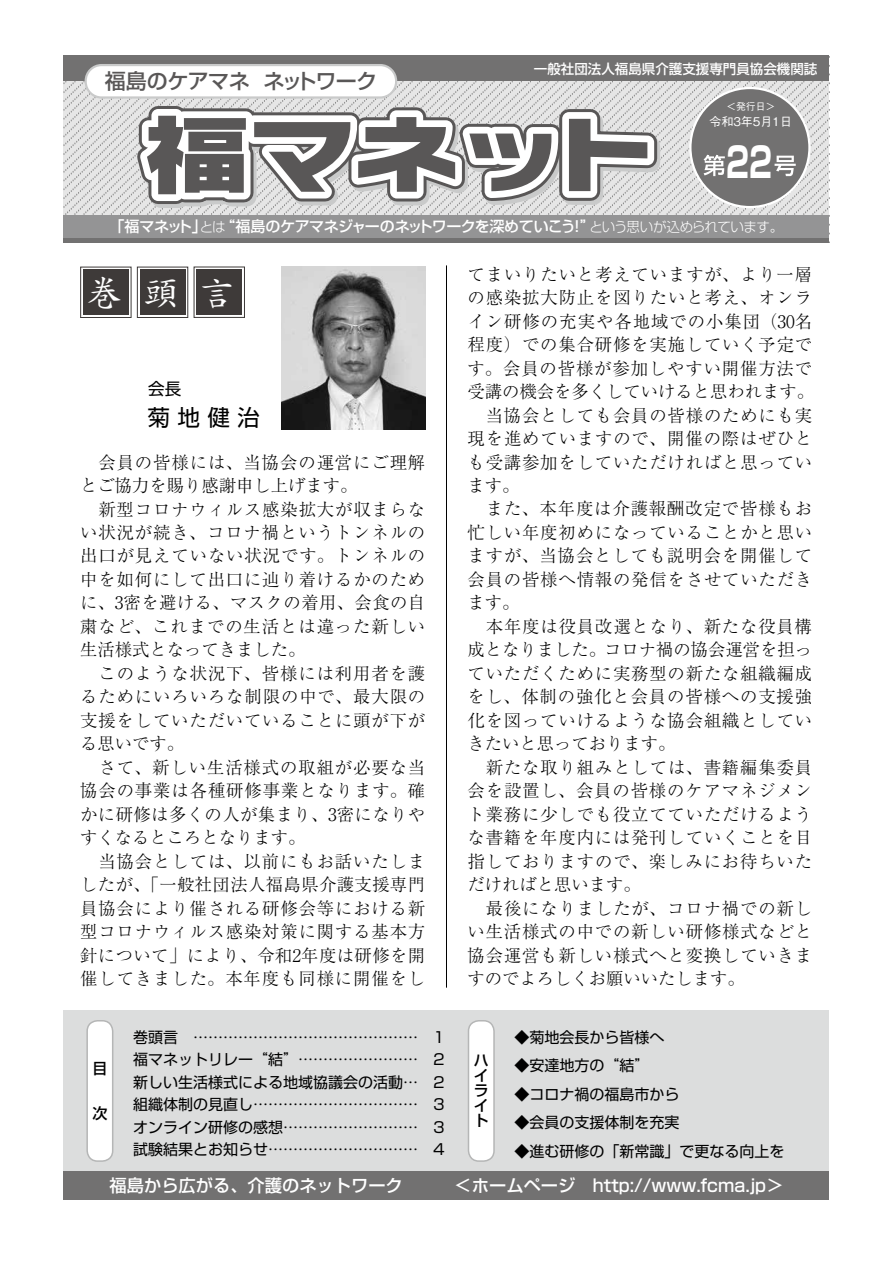
<style>
.page{position:relative;width:893px;height:1263px;background:#fff}
.page>*{position:absolute;margin:0;border:0;box-sizing:border-box;transform-origin:0 0}
.t1{font:700 41.4px "Shin Go Pro";color:#fff;scale:.68 1}
.t2{font:36.45px "DF Kai Sho Pro 5 W5";color:#fff}
.t3{font:22.5px "Shin Go Pro";color:#000}
.t4{font:500 21px "Shin Go Pro";letter-spacing:-.03em;color:#595757}
.t5{font:300 17.4px/23.5px "Ryumin Pro";letter-spacing:.05em;color:#000}
.t6{font:500 17.25px "Shin Go Pro";color:#fff}
.t7{font:15px/22.5px "Shin Go Pro";color:#000;text-align:justify}
.t8{font:500 15px "Shin Go Pro";letter-spacing:-.03em;color:#fff}
.t9{font:500 15px/15px "Shin Go Pro";color:#000;text-align:justify}
.t10{font:500 13.5px "Shin Go Pro";color:#fff}
.t11{font:500 12px "Gothic BBB Pro";color:#fff}
.t12{font:500 9.75px "Gothic BBB Pro";color:#fff}
.s1{font-weight:300;font-size:13.5px}
</style>
<div class="page">
<div style="left:64px;top:1010px;width:765px;height:162px;background:#dcdddd"></div>
<div style="left:64px;top:1172px;width:765px;height:28px;background:#727171"></div>
<div style="left:87px;top:1021px;width:26px;height:140px;background:#fff;border-radius:11px"></div>
<div style="left:86px;top:1020px;width:27px;height:142px;border:2px solid #b5b6b6;border-radius:11px"></div>
<div style="left:468px;top:1021px;width:26px;height:140px;background:#fff;border-radius:11px"></div>
<div style="left:468px;top:1020px;width:27px;height:142px;border:2px solid #b5b6b6;border-radius:11px"></div>
<svg style="left:64px;top:81px;width:765px;height:134px;background:#ddd"></svg>
<div style="left:64px;top:55px;width:765px;height:26px;background:#727171"></div>
<div style="left:64px;top:215px;width:765px;height:27px;background:#949495"></div>
<hr style="left:64px;top:238px;width:765px;height:4px;background:#727171">
<div style="left:86px;top:65px;width:310px;height:32px;background:#fff;border-radius:16px"></div>
<div style="left:85px;top:64px;width:312px;height:35px;border:2px solid #c9caca;border-radius:16px"></div>
<svg style="left:125px;top:96px;width:545px;height:119px"></svg>
<div style="left:690px;top:88px;width:119px;height:119px;background:#727171;border-radius:50%"></div>
<div style="left:689px;top:87px;width:122px;height:121px;border:2px solid #fff;border-radius:50%"></div>
<svg style="left:704px;top:155px;width:21px;height:21px"></svg>
<svg style="left:775px;top:156px;width:21px;height:20px"></svg>
<hr style="left:446px;top:265px;width:1px;height:723px;background:#000">
<svg style="left:80px;top:266px;width:165px;height:52px;background:#63605f"></svg>
<div style="left:198px;top:271px;width:42px;height:42px;border:1px solid #3e3a39"></div>
<img style="left:281px;top:267px;width:144px;height:162px">
<p class="t4" style="left:105px;top:64px;width:274px">福島のケアマネ ネットワーク</p>
<p class="t10" style="left:534px;top:58px;width:285px">一般社団法人福島県介護支援専門員協会機関誌</p>
<p class="t12" style="left:726px;top:99px;width:50px">＜発行日＞</p>
<p class="t11" style="left:709px;top:112px;width:84px">令和3年5月１日</p>
<h1 class="t1" style="left:726px;top:129px;width:69px">22</h1>
<p class="t8" style="left:110px;top:214px;width:675px">「福マネット」<span class="s1">とは</span>“福島のケアマネジャーのネットワークを深めていこう！”<span class="s1">という思いが込められています。</span></p>
<h2 class="t2" style="left:86px;top:266px;width:151px">巻頭言</h2>
<p class="t3" style="left:147px;top:399px;width:114px">菊 地 健 治</p>
<p class="t5" style="left:80px;top:449px;width:347px">　会員の皆様には、当協会の運営にご理解とご協力を賜り感謝申し上げます。<br>　新型コロナウィルス感染拡大が収まらない状況が続き、コロナ禍というトンネルの出口が見えていない状況です。トンネルの中を如何にして出口に辿り着けるかのために、3密を避ける、マスクの着用、会食の自粛など、これまでの生活とは違った新しい生活様式となってきました。<br>　このような状況下、皆様には利用者を護るためにいろいろな制限の中で、最大限の支援をしていただいていることに頭が下がる思いです。<br>　さて、新しい生活様式の取組が必要な当協会の事業は各種研修事業となります。確かに研修は多くの人が集まり、3密になりやすくなるところとなります。<br>　当協会としては、以前にもお話いたしましたが、「一般社団法人福島県介護支援専門員協会により催される研修会等における新型コロナウィルス感染対策に関する基本方針について」により、令和2年度は研修を開催してきました。本年度も同様に開催をし</p>
<p class="t5" style="left:467px;top:261px;width:348px">てまいりたいと考えていますが、より一層の感染拡大防止を図りたいと考え、オンライン研修の充実や各地域での小集団（30名程度）での集合研修を実施していく予定です。会員の皆様が参加しやすい開催方法で受講の機会を多くしていけると思われます。　当協会としても会員の皆様のためにも実現を進めていますので、開催の際はぜひとも受講参加をしていただければと思っています。<br>　また、本年度は介護報酬改定で皆様もお忙しい年度初めになっていることかと思いますが、当協会としても説明会を開催して会員の皆様へ情報の発信をさせていただきます。<br>　本年度は役員改選となり、新たな役員構成となりました。コロナ禍の協会運営を担っていただくために実務型の新たな組織編成をし、体制の強化と会員の皆様への支援強化を図っていけるような協会組織としていきたいと思っております。<br>　新たな取り組みとしては、書籍編集委員会を設置し、会員の皆様のケアマネジメント業務に少しでも役立てていただけるような書籍を年度内には発刊していくことを目指しておりますので、楽しみにお待ちいただければと思います。<br>　最後になりましたが、コロナ禍での新しい生活様式の中での新しい研修様式などと協会運営も新しい様式へと変換していきますのでよろしくお願いいたします。</p>
<p class="t9" style="left:92px;top:1059px;width:15px">目</p>
<p class="t9" style="left:92px;top:1104px;width:16px">次</p>
<p class="t7" style="left:133px;top:1024px;width:315px">巻頭言 ……………………………………… １福マネットリレー“結”…………………… ２新しい生活様式による地域協議会の活動… ２組織体制の見直し…………………………… ３オンライン研修の感想……………………… ３試験結果とお知らせ………………………… ４</p>
<p class="t7" style="left:514px;top:1024px;width:151px">◆菊地会長から皆様へ</p>
<p class="t9" style="left:474px;top:1051px;width:16px">ハイライト</p>
<p class="t7" style="left:514px;top:1052px;width:136px">◆安達地方の“結”</p>
<p class="t7" style="left:514px;top:1081px;width:166px">◆コロナ禍の福島市から</p>
<p class="t7" style="left:514px;top:1109px;width:166px">◆会員の支援体制を充実</p>
<p class="t7" style="left:514px;top:1138px;width:271px">◆進む研修の「新常識」で更なる向上を</p>
<p class="t6" style="left:110px;top:1171px;width:675px">福島から広がる、介護のネットワーク　　　＜ホームページ　http://www.fcma.jp＞</p>
</div>
